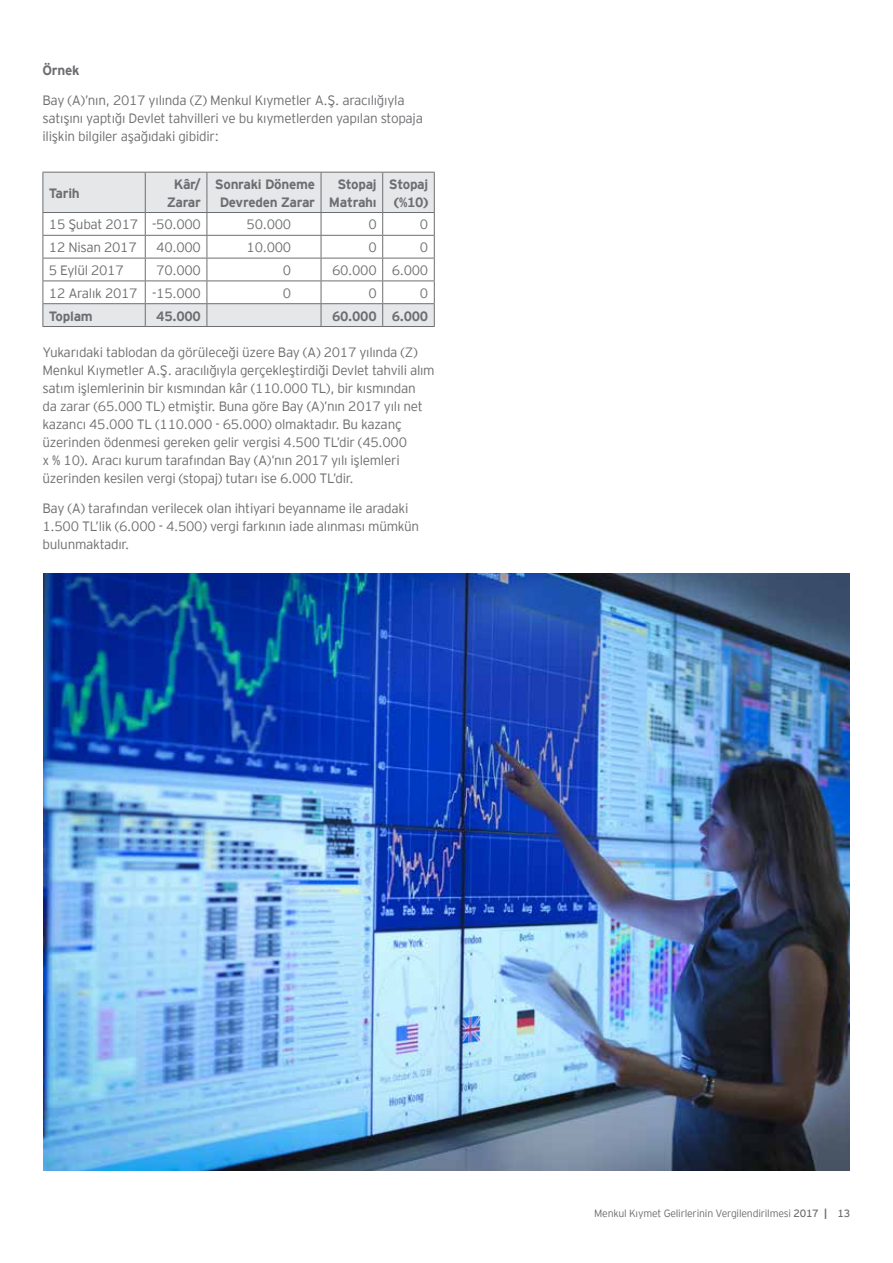
<style>
.page{position:relative;width:893px;height:1263px;background:#fff}
.page>*{position:absolute;margin:0;border:0;box-sizing:border-box;transform-origin:0 0}
.t1{font:300 13.5px/18px "EY Interstate";letter-spacing:-.02em;color:#6d6e71}
.t2{font:700 13.5px/17.5px "EY Interstate";letter-spacing:-.02em;color:#6d6e71;text-align:center}
.t3{font:300 10.5px "EY Interstate";letter-spacing:-.02em;color:#6d6e71}
.s1{font-weight:400}
.s2{font-weight:700}
</style>
<div class="page">
<svg style="left:44px;top:173px;width:390px;height:153px"></svg>
<hr style="left:43px;top:173px;width:1px;height:39px;background:#6d6e71">
<hr style="left:43px;top:172px;width:102px;height:1px;background:#6d6e71">
<hr style="left:145px;top:172px;width:62px;height:1px;background:#6d6e71">
<hr style="left:207px;top:172px;width:114px;height:1px;background:#6d6e71">
<hr style="left:321px;top:172px;width:62px;height:1px;background:#6d6e71">
<hr style="left:383px;top:172px;width:52px;height:1px;background:#6d6e71">
<hr style="left:145px;top:173px;width:1px;height:39px;background:#6d6e71">
<hr style="left:207px;top:173px;width:1px;height:39px;background:#6d6e71">
<hr style="left:321px;top:173px;width:1px;height:39px;background:#6d6e71">
<hr style="left:382px;top:173px;width:1px;height:39px;background:#6d6e71">
<hr style="left:434px;top:173px;width:1px;height:39px;background:#6d6e71">
<hr style="left:43px;top:212px;width:102px;height:1px;background:#6d6e71">
<hr style="left:145px;top:212px;width:62px;height:1px;background:#6d6e71">
<hr style="left:43px;top:235px;width:102px;height:1px;background:#6d6e71">
<hr style="left:145px;top:235px;width:62px;height:1px;background:#6d6e71">
<hr style="left:43px;top:258px;width:102px;height:1px;background:#6d6e71">
<hr style="left:145px;top:258px;width:62px;height:1px;background:#6d6e71">
<hr style="left:43px;top:280px;width:102px;height:1px;background:#6d6e71">
<hr style="left:145px;top:280px;width:62px;height:1px;background:#6d6e71">
<hr style="left:207px;top:212px;width:114px;height:1px;background:#6d6e71">
<hr style="left:207px;top:235px;width:114px;height:1px;background:#6d6e71">
<hr style="left:207px;top:258px;width:114px;height:1px;background:#6d6e71">
<hr style="left:207px;top:280px;width:114px;height:1px;background:#6d6e71">
<hr style="left:321px;top:212px;width:62px;height:1px;background:#6d6e71">
<hr style="left:383px;top:212px;width:52px;height:1px;background:#6d6e71">
<hr style="left:321px;top:235px;width:62px;height:1px;background:#6d6e71">
<hr style="left:383px;top:235px;width:52px;height:1px;background:#6d6e71">
<hr style="left:321px;top:258px;width:62px;height:1px;background:#6d6e71">
<hr style="left:383px;top:258px;width:52px;height:1px;background:#6d6e71">
<hr style="left:321px;top:280px;width:62px;height:1px;background:#6d6e71">
<hr style="left:383px;top:280px;width:52px;height:1px;background:#6d6e71">
<svg style="left:43px;top:213px;width:1px;height:113px"></svg>
<hr style="left:43px;top:303px;width:102px;height:1px;background:#6d6e71">
<hr style="left:145px;top:303px;width:62px;height:1px;background:#6d6e71">
<svg style="left:145px;top:213px;width:1px;height:113px"></svg>
<hr style="left:43px;top:326px;width:102px;height:1px;background:#6d6e71">
<hr style="left:145px;top:326px;width:62px;height:1px;background:#6d6e71">
<svg style="left:207px;top:213px;width:1px;height:113px"></svg>
<hr style="left:207px;top:303px;width:114px;height:1px;background:#6d6e71">
<hr style="left:207px;top:326px;width:114px;height:1px;background:#6d6e71">
<svg style="left:321px;top:213px;width:1px;height:113px"></svg>
<hr style="left:321px;top:303px;width:62px;height:1px;background:#6d6e71">
<hr style="left:383px;top:303px;width:52px;height:1px;background:#6d6e71">
<svg style="left:382px;top:213px;width:1px;height:113px"></svg>
<svg style="left:434px;top:213px;width:1px;height:113px"></svg>
<hr style="left:321px;top:326px;width:62px;height:1px;background:#6d6e71">
<hr style="left:383px;top:326px;width:52px;height:1px;background:#6d6e71">
<img style="left:43px;top:573px;width:807px;height:598px">
<p class="t2" style="left:43px;top:60px;width:38px">Örnek</p>
<p class="t1" style="left:43px;top:91px;width:382px">Bay (A)’nın, 2017 yılında (Z) Menkul Kıymetler A.Ş. aracılığıyla satışını yaptığı Devlet tahvilleri ve bu kıymetlerden yapılan stopaja ilişkin bilgiler aşağıdaki gibidir:</p>
<p class="t2" style="left:49px;top:183px;width:32px">Tarih</p>
<p class="t2" style="left:167px;top:175px;width:36px">Kâr/<br>Zarar</p>
<p class="t2" style="left:215px;top:175px;width:102px">Sonraki Döneme<br>Devreden Zarar</p>
<p class="t2" style="left:329px;top:175px;width:49px;text-align:right">Stopaj<br>Matrahı</p>
<p class="t2" style="left:389px;top:175px;width:41px">Stopaj (%10)</p>
<p class="t1" style="left:49px;top:215px;width:154px">15 Şubat 2017 -50.000</p>
<p class="t1" style="left:247px;top:215px;width:46px">50.000</p>
<p class="t1" style="left:368px;top:215px;width:10px">0</p>
<p class="t1" style="left:420px;top:215px;width:10px">0</p>
<p class="t1" style="left:49px;top:238px;width:89px">12 Nisan 2017</p>
<p class="t1" style="left:156px;top:238px;width:46px">40.000</p>
<p class="t1" style="left:247px;top:238px;width:46px">10.000</p>
<p class="t1" style="left:368px;top:238px;width:10px">0</p>
<p class="t1" style="left:420px;top:238px;width:10px">0</p>
<p class="t1" style="left:49px;top:260px;width:76px">5 Eylül 2017</p>
<p class="t1" style="left:156px;top:260px;width:46px">70.000</p>
<p class="t1" style="left:283px;top:260px;width:10px">0</p>
<p class="t1" style="left:332px;top:260px;width:98px">60.000 6.000</p>
<p class="t1" style="left:49px;top:283px;width:154px">12 Aralık 2017 -15.000</p>
<p class="t1" style="left:283px;top:283px;width:10px">0</p>
<p class="t1" style="left:368px;top:283px;width:10px">0</p>
<p class="t1" style="left:420px;top:283px;width:10px">0</p>
<p class="t2" style="left:49px;top:306px;width:45px">Toplam</p>
<p class="t2" style="left:156px;top:306px;width:46px">45.000</p>
<p class="t2" style="left:332px;top:306px;width:98px">60.000 6.000</p>
<p class="t1" style="left:43px;top:342px;width:394px">Yukarıdaki tablodan da görüleceği üzere Bay (A) 2017 yılında (Z)<br>Menkul Kıymetler A.Ş. aracılığıyla gerçekleştirdiği Devlet tahvili alım satım işlemlerinin bir kısmından kâr (110.000 TL), bir kısmından<br>da zarar (65.000 TL) etmiştir. Buna göre Bay (A)’nın 2017 yılı net kazancı 45.000 TL (110.000 - 65.000) olmaktadır. Bu kazanç üzerinden ödenmesi gereken gelir vergisi 4.500 TL’dir (45.000<br>x % 10). Aracı kurum tarafından Bay (A)’nın 2017 yılı işlemleri üzerinden kesilen vergi (stopaj) tutarı ise 6.000 TL’dir.</p>
<p class="t1" style="left:43px;top:499px;width:378px">Bay (A) tarafından verilecek olan ihtiyari beyanname ile aradaki<br>1.500 TL’lik (6.000 - 4.500) vergi farkının iade alınması mümkün bulunmaktadır.</p>
<p class="t3" style="left:594px;top:1206px;width:258px">Menkul Kıymet Gelirlerinin Vergilendirilmesi <span class="s1">2017</span> <span class="s2">|</span> <span class="s1">13</span></p>
</div>
